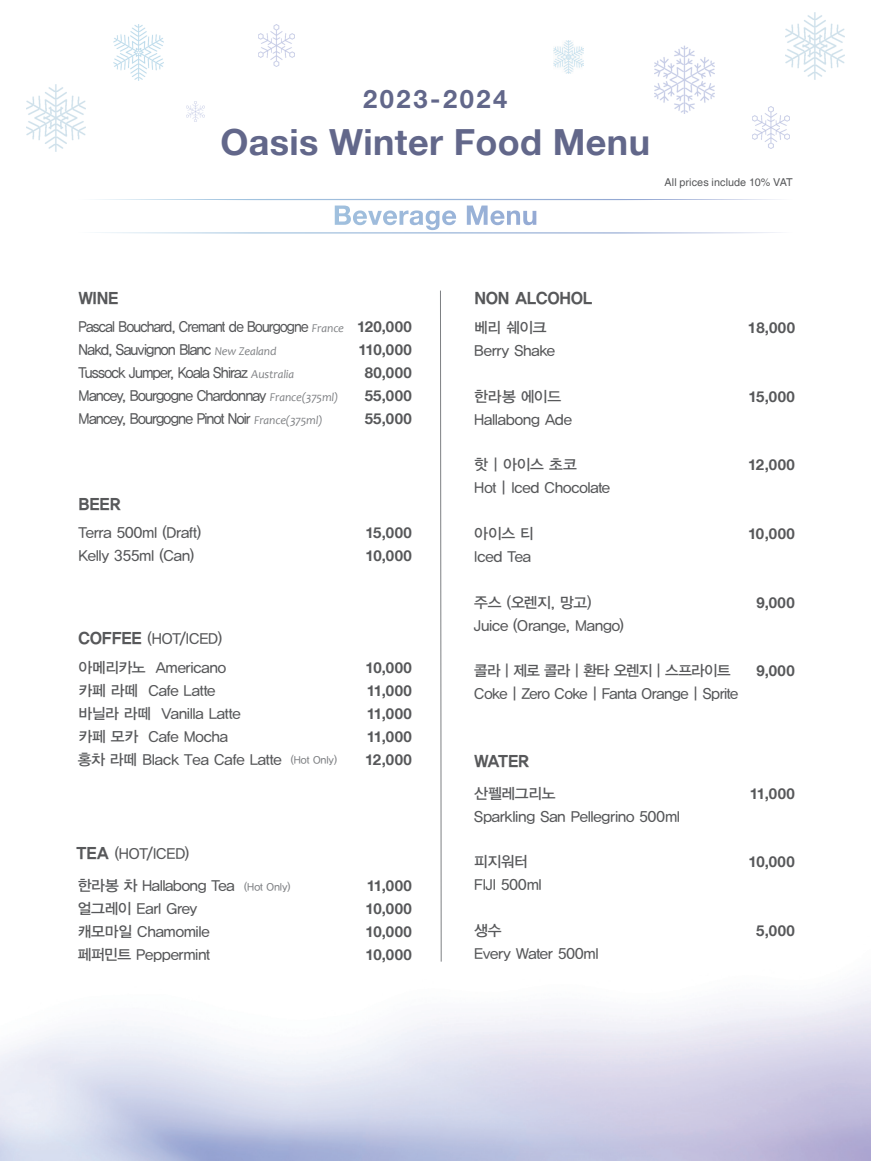
<style>
.page{position:relative;width:871px;height:1161px;background:#fff}
.page>*{position:absolute;margin:0;border:0;box-sizing:border-box;transform-origin:0 0}
.t1{font:700 36px "Helvetica 75";letter-spacing:.01em;color:#62678a}
.t2{font:700 25.5px "Helvetica Neue LT Pro";letter-spacing:.1em;color:#62678a}
.t3{font:16.5px "YDIYGO360";letter-spacing:-.015em;color:#57585a}
.t4{font:15px/22.8px "YDIYGO330";letter-spacing:-.025em;color:#57585a}
.t5{font:15px/22.8px "YDIYGO330";letter-spacing:-.055em;color:#57585a;scale:.9 1}
.t6{font:700 15px/22.8px "Helvetica 75";letter-spacing:.025em;color:#57585a;text-align:justify}
.t7{font:15px/22.8px "YDIYGO330";color:#57585a}
.t8{font:10.8px "Helvetica";letter-spacing:.005em;color:#57585a}
.t9{font:10.5px "YDIYGO330";letter-spacing:-.005em;color:#808285}
.s1{font-family:"Candara";font-style:italic;font-size:12px;color:#808285}
.s2{font-family:"YDIYGO360";font-size:16.5px}
</style>
<div class="page">
<img style="left:654px;top:45px;width:60px;height:68px">
<img style="left:187px;top:101px;width:18px;height:20px">
<img style="left:258px;top:24px;width:37px;height:43px">
<img style="left:113px;top:24px;width:51px;height:56px">
<img style="left:553px;top:40px;width:30px;height:33px">
<img style="left:752px;top:106px;width:37px;height:43px">
<img style="left:785px;top:12px;width:59px;height:67px">
<img style="left:27px;top:85px;width:59px;height:67px">
<svg style="left:95px;top:199px;width:685px;height:35px"></svg>
<svg style="left:440px;top:290px;width:1px;height:672px"></svg>
<h2 class="t2" style="left:363px;top:84px;width:146px">2023-2024</h2>
<p class="t3" style="left:79px;top:289px;width:41px">WINE</p>
<h1 class="t1" style="left:220px;top:120px;width:431px">Oasis Winter Food Menu</h1>
<p class="t8" style="left:664px;top:176px;width:130px">All prices include 10% VAT</p>
<p class="t3" style="left:474px;top:289px;width:120px">NON ALCOHOL</p>
<p class="t5" style="left:79px;top:315px;width:296px">Pascal Bouchard, Cremant de Bourgogne <span class="s1">France </span>Nakd, Sauvignon Blanc <span class="s1">New Zealand<br></span>Tussock Jumper, Koala Shiraz <span class="s1">Australia </span>Mancey, Bourgogne Chardonnay <span class="s1">France(375ml)<br></span>Mancey, Bourgogne Pinot Noir <span class="s1">France(375ml)</span></p>
<p class="t6" style="left:357px;top:315px;width:56px;text-align:center">120,000<br>110,000<br>80,000<br>55,000<br>55,000</p>
<p class="t3" style="left:79px;top:495px;width:44px">BEER</p>
<p class="t4" style="left:79px;top:521px;width:124px">Terra 500ml (Draft)<br>Kelly 355ml (Can)</p>
<p class="t4" style="left:79px;top:627px;width:145px"><span class="s2">COFFEE</span> (HOT/ICED)</p>
<p class="t4" style="left:79px;top:656px;width:164px">아메리카노 Americano 카페 라떼 Cafe Latte 바닐라 라떼 Vanilla Latte 카페 모카 Cafe Mocha</p>
<p class="t6" style="left:365px;top:521px;width:48px">15,000<br>10,000</p>
<p class="t6" style="left:365px;top:656px;width:48px">10,000<br>11,000<br>11,000<br>11,000</p>
<p class="t4" style="left:474px;top:316px;width:82px">베리 쉐이크<br>Berry Shake</p>
<p class="t4" style="left:474px;top:385px;width:99px">한라봉 에이드<br>Hallabong Ade</p>
<p class="t4" style="left:474px;top:453px;width:137px">핫 | 아이스 초코<br>Hot | Iced Chocolate</p>
<p class="t4" style="left:474px;top:522px;width:61px">아이스 티<br>Iced Tea</p>
<p class="t4" style="left:474px;top:591px;width:151px">주스 (오렌지, 망고)<br>Juice (Orange, Mango)</p>
<p class="t4" style="left:474px;top:659px;width:265px">콜라 | 제로 콜라 | 환타 오렌지 | 스프라이트<br>Coke | Zero Coke | Fanta Orange | Sprite</p>
<p class="t6" style="left:747px;top:316px;width:49px">18,000</p>
<p class="t6" style="left:748px;top:384px;width:48px">15,000</p>
<p class="t6" style="left:748px;top:453px;width:48px">12,000</p>
<p class="t6" style="left:748px;top:522px;width:48px">10,000</p>
<p class="t6" style="left:756px;top:590px;width:40px">9,000</p>
<p class="t6" style="left:756px;top:659px;width:40px">9,000</p>
<p class="t4" style="left:78px;top:748px;width:205px">홍차 라떼 Black Tea Cafe Latte</p>
<p class="t9" style="left:291px;top:754px;width:48px">(Hot Only)</p>
<p class="t6" style="left:365px;top:747px;width:48px">12,000</p>
<p class="t4" style="left:76px;top:842px;width:114px"><span class="s2">TEA</span> (HOT/ICED)</p>
<p class="t4" style="left:78px;top:874px;width:158px">한라봉 차 Hallabong Tea 얼그레이 Earl Grey 캐모마일 Chamomile 페퍼민트 Peppermint</p>
<p class="t9" style="left:244px;top:880px;width:48px">(Hot Only)</p>
<p class="t6" style="left:365px;top:874px;width:48px">11,000<br>10,000<br>10,000<br>10,000</p>
<p class="t3" style="left:474px;top:751px;width:56px">WATER</p>
<p class="t4" style="left:474px;top:782px;width:207px">산펠레그리노<br>Sparkling San Pellegrino 500ml</p>
<p class="t7" style="left:474px;top:850px;width:69px">피지워터<br>FIJI 500ml</p>
<p class="t4" style="left:474px;top:919px;width:126px">생수<br>Every Water 500ml</p>
<p class="t6" style="left:749px;top:781px;width:46px">11,000</p>
<p class="t6" style="left:748px;top:850px;width:48px">10,000</p>
<p class="t6" style="left:756px;top:918px;width:40px">5,000</p>
</div>
